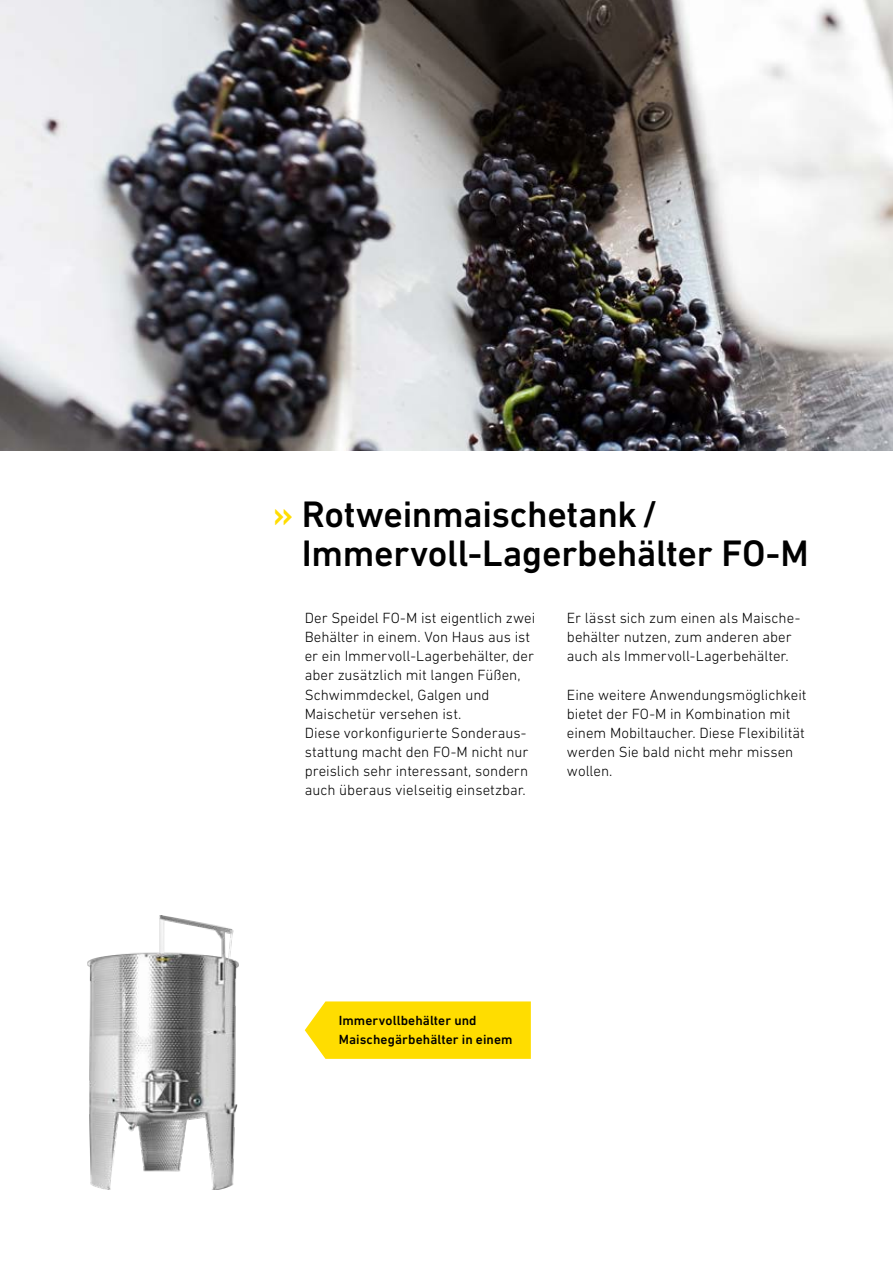
<style>
.page{position:relative;width:893px;height:1263px;background:#fff}
.page>*{position:absolute;margin:0;border:0;box-sizing:border-box;transform-origin:0 0}
.t1{font:500 37.5px/38.2px "DIN Next LT Pro";letter-spacing:-.01em;color:#000}
.t2{font:300 15px/19.2px "DIN Next LT Pro";color:#000}
.t3{font:500 13.5px/19.2px "DIN Next LT Pro";letter-spacing:.005em;color:#000}
.s1{color:#fd0}
</style>
<div class="page">
<img style="left:88px;top:916px;width:150px;height:273px">
<img style="left:0;top:0;width:893px;height:451px">
<svg style="left:305px;top:1001px;width:226px;height:58px;background:#ffde0e"></svg>
<h1 class="t1" style="left:302px;top:495px;width:508px;text-indent:-29px"><span class="s1">»</span> Rotweinmaischetank/<br>Immervoll-Lagerbehälter FO-M</h1>
<p class="t2" style="left:305px;top:608px;width:232px">Der Speidel FO-M ist eigentlich zwei Behälter in einem. Von Haus aus ist er ein Immervoll-Lagerbehälter, der aber zusätzlich mit langen Füßen, Schwimmdeckel, Galgen und Maischetür versehen ist.<br>Diese vorkonfigurierte Sonderaus&shy;stattung macht den FO-M nicht nur preislich sehr interessant, sondern auch überaus vielseitig einsetzbar.</p>
<p class="t2" style="left:567px;top:608px;width:235px">Er lässt sich zum einen als Maische&shy;behälter nutzen, zum anderen aber auch als Immervoll-Lagerbehälter.</p>
<p class="t2" style="left:567px;top:685px;width:241px">Eine weitere Anwendungsmöglichkeit bietet der FO-M in Kombination mit einem Mobiltaucher. Diese Flexibilität werden Sie bald nicht mehr missen wollen.</p>
<p class="t3" style="left:339px;top:1010px;width:175px">Immervollbehälter und<br>Maischegärbehälter in einem</p>
</div>
